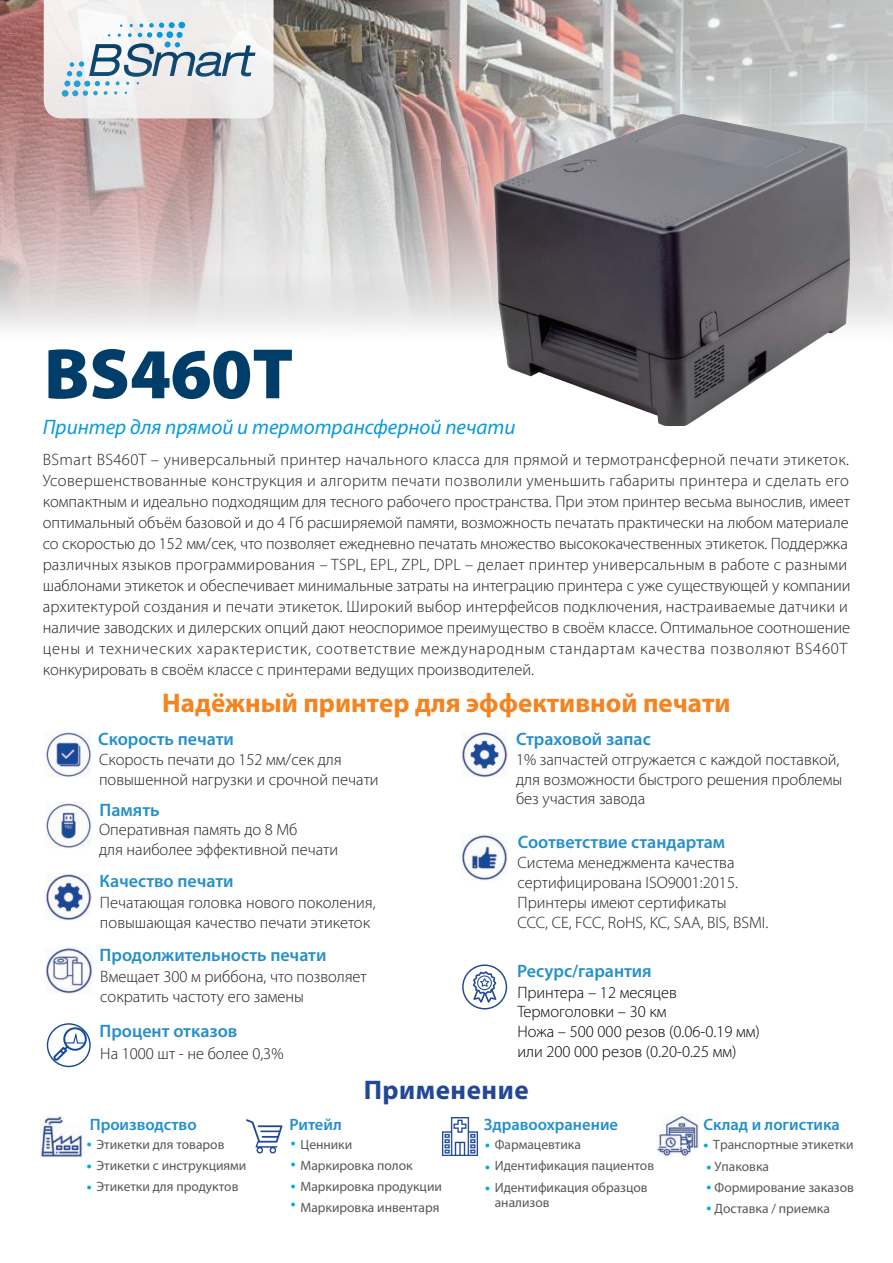
<style>
.page{position:relative;width:893px;height:1263px;background:#fff}
.page>*{position:absolute;margin:0;border:0;box-sizing:border-box;transform-origin:0 0}
.t1{font:900 72px "Myriad Pro";color:#003e69}
.t2{font:700 27px "Myriad Pro";color:#f58320}
.t3{font:700 27px "Myriad Pro";letter-spacing:.02em;color:#224798}
.t4{font:italic 21px "Myriad Pro";color:#089ad9}
.t5{font:600 18px "Myriad Pro";color:#258fc9}
.t6{font:300 16.5px/21px "Myriad Pro";color:#231f20}
.t7{font:300 16.5px/19.8px "Myriad Pro";color:#000}
.t8{font:600 16.5px "Myriad Pro";color:#258fc9}
.t9{font:13.5px/21px "Myriad Pro";color:#57585a}
.t10{font:900 13.5px/21.5px "Myriad Pro";color:#00add8}
.s1{font-weight:900;color:#00add8}
</style>
<div class="page">
<img style="left:41px;top:1116px;width:41px;height:42px">
<svg style="left:246px;top:1119px;width:37px;height:35px"></svg>
<img style="left:442px;top:1118px;width:35px;height:37px">
<img style="left:656px;top:1114px;width:42px;height:42px">
<img style="left:461px;top:731px;width:47px;height:47px">
<img style="left:461px;top:834px;width:47px;height:46px">
<svg style="left:473px;top:971px;width:23px;height:32px"></svg>
<div style="left:462px;top:964px;width:45px;height:45px;border:1px solid #214898;border-radius:50%"></div>
<svg style="left:47px;top:1023px;width:44px;height:44px"></svg>
<svg style="left:0;top:0;width:893px;height:274px;background:#c2b8b7"></svg>
<img style="left:45px;top:947px;width:47px;height:47px">
<img style="left:46px;top:802px;width:45px;height:46px">
<img style="left:46px;top:731px;width:45px;height:46px">
<img style="left:46px;top:874px;width:46px;height:46px">
<svg style="left:0;top:274px;width:893px;height:56px;background:#e4e2e2"></svg>
<img style="left:494px;top:114px;width:355px;height:312px">
<h1 class="t1" style="left:44px;top:333px;width:251px">BS460T</h1>
<p class="t4" style="left:43px;top:416px;width:474px">Принтер для прямой и термотрансферной печати</p>
<p class="t6" style="left:43px;top:450px;width:809px">BSmart BS460T – универсальный принтер начального класса для прямой и термотрансферной печати этикеток.<br>Усовершенствованные конструкция и алгоритм печати позволили уменьшить габариты принтера и сделать его компактным и идеально подходящим для тесного рабочего пространства. При этом принтер весьма вынослив, имеет оптимальный объём базовой и до 4 Гб расширяемой памяти, возможность печатать практически на любом материале со скоростью до 152 мм/сек, что позволяет ежедневно печатать множество высококачественных этикеток. Поддержка различных языков программирования – TSPL, EPL, ZPL, DPL – делает принтер универсальным в работе с разными шаблонами этикеток и обеспечивает минимальные затраты на интеграцию принтера c уже существующей у компании архитектурой создания и печати этикеток. Широкий выбор интерфейсов подключения, настраиваемые датчики и наличие заводских и дилерских опций дают неоспоримое преимущество в своём классе. Оптимальное соотношение цены и технических характеристик, соответствие международным стандартам качества позволяют BS460T конкурировать в своём классе с принтерами ведущих производителей.</p>
<h2 class="t2" style="left:162px;top:688px;width:570px">Надёжный принтер для эффективной печати</h2>
<p class="t5" style="left:98px;top:729px;width:137px">Cкорость печати</p>
<p class="t6" style="left:99px;top:750px;width:281px;line-height:19.8px">Скорость печати до 152 мм/сек для повышенной нагрузки и срочной печати</p>
<p class="t6" style="left:99px;top:820px;width:241px;line-height:19.8px">Оперативная память до 8 Мб<br>для наиболее эффективной печати</p>
<p class="t5" style="left:100px;top:800px;width:62px">Память</p>
<p class="t5" style="left:100px;top:871px;width:136px">Качество печати</p>
<p class="t6" style="left:100px;top:893px;width:277px;line-height:19.8px">Печатающая головка нового поколения, повышающая качество печати этикеток</p>
<p class="t5" style="left:100px;top:945px;width:228px">Продолжительность печати</p>
<p class="t6" style="left:100px;top:966px;width:268px;line-height:19.8px">Вмещает 300 м риббона, что позволяет сократить частоту его замены</p>
<p class="t5" style="left:100px;top:1021px;width:139px">Процент отказов</p>
<p class="t6" style="left:100px;top:1043px;width:185px">На 1000 шт - не более 0,3%</p>
<p class="t5" style="left:516px;top:729px;width:136px">Страховой запас</p>
<p class="t6" style="left:516px;top:750px;width:328px;line-height:19.8px">1% запчастей отгружается с каждой поставкой, для возможности быстрого решения проблемы без участия завода</p>
<p class="t5" style="left:518px;top:832px;width:209px">Соответствие стандартам</p>
<p class="t6" style="left:518px;top:853px;width:252px;line-height:19.8px">Система менеджмента качества сертифицирована ISO9001:2015.<br>Принтеры имеют сертификаты<br>CCC, CE, FCC, RoHS, KC, SAA, BIS, BSMI.</p>
<p class="t5" style="left:517px;top:961px;width:136px">Ресурс/гарантия</p>
<p class="t7" style="left:517px;top:982px;width:244px">Принтера – 12 месяцев<br>Термоголовки – 30 км<br>Ножа – 500 000 резов (0.06-0.19 мм) или 200 000 резов (0.20-0.25 мм)</p>
<p class="t8" style="left:90px;top:1115px;width:108px">Производство</p>
<p class="t9" style="left:87px;top:1134px;width:139px"><span class="s1">•</span> Этикетки для товаров</p>
<p class="t9" style="left:87px;top:1155px;width:161px"><span class="s1">•</span> Этикетки с инструкциями</p>
<p class="t9" style="left:87px;top:1176px;width:153px"><span class="s1">•</span> Этикетки для продуктов</p>
<h2 class="t3" style="left:364px;top:1074px;width:166px">Применение</h2>
<p class="t8" style="left:290px;top:1115px;width:54px">Ритейл</p>
<p class="t9" style="left:301px;top:1134px;width:114px">Ценники<br>Маркировка полок</p>
<p class="t9" style="left:291px;top:1176px;width:153px;text-align:center"><span class="s1">•</span> Маркировка продукции<br>Маркировка инвентаря</p>
<p class="t10" style="left:291px;top:1132px;width:6px">• •</p>
<p class="t10" style="left:291px;top:1192px;width:6px">•</p>
<p class="t8" style="left:484px;top:1115px;width:136px">Здравоохранение</p>
<p class="t9" style="left:485px;top:1134px;width:97px"><span class="s1">•</span> Фармацевтика</p>
<p class="t9" style="left:485px;top:1155px;width:171px"><span class="s1">•</span> Идентификация пациентов</p>
<p class="t9" style="left:495px;top:1180px;width:154px;line-height:15px;text-indent:-10px"><span class="s1">•</span> Идентификация образцов анализов</p>
<p class="t8" style="left:703px;top:1115px;width:138px">Склад и логистика</p>
<p class="t9" style="left:703px;top:1134px;width:152px"><span class="s1">•</span> Транспортные этикетки</p>
<p class="t9" style="left:707px;top:1156px;width:64px"><span class="s1">•</span> Упаковка</p>
<p class="t9" style="left:707px;top:1177px;width:149px"><span class="s1">•</span> Формирование заказов</p>
<p class="t9" style="left:707px;top:1198px;width:125px"><span class="s1">•</span> Доставка / приемка</p>
</div>
